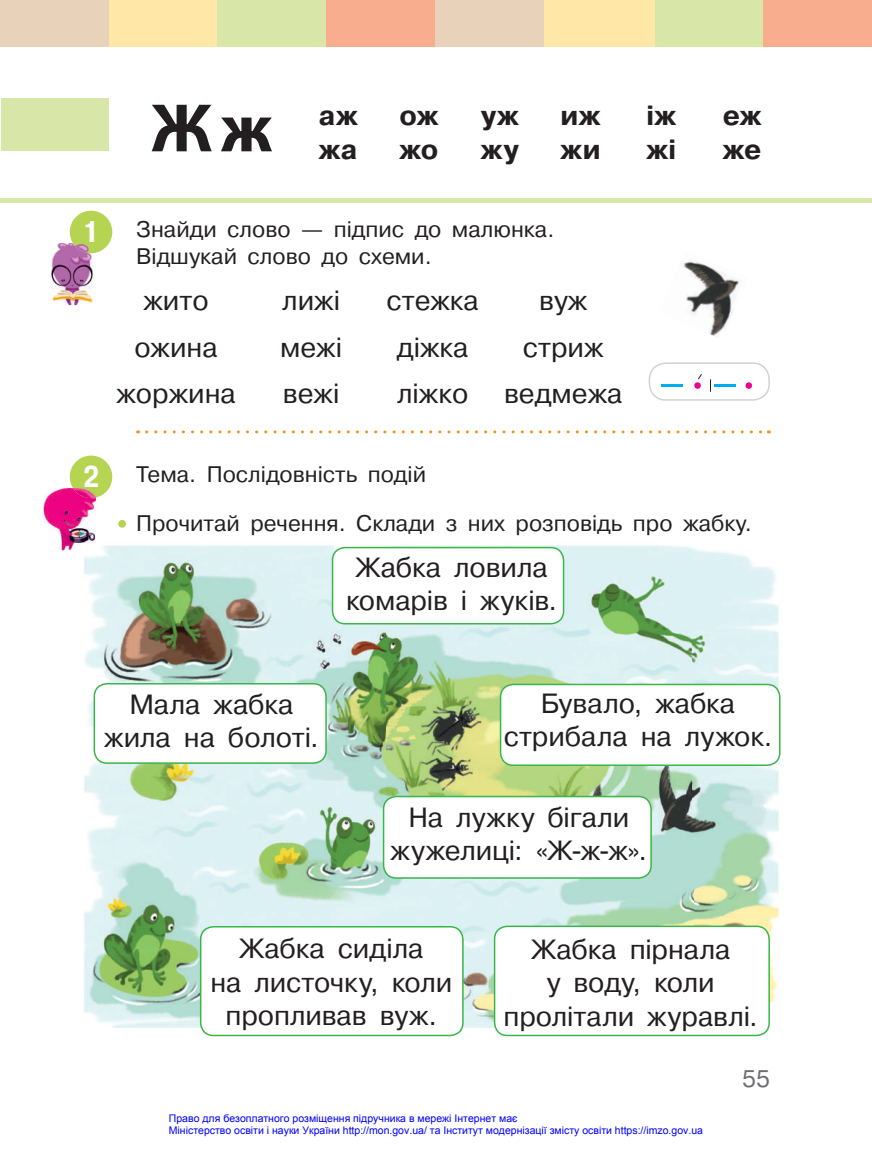
<style>
.page{position:relative;width:872px;height:1149px;background:#fff}
.page>*{position:absolute;margin:0;border:0;box-sizing:border-box;transform-origin:0 0}
.t1{font:700 69px "Myriad Pro";color:#231f20}
.t2{font:700 30px "Pragmatica Cond C";color:#fff}
.t3{font:27.75px/33.3px "Pragmatica C";color:#231f20;text-align:center}
.t4{font:700 27.75px "Pragmatica C";letter-spacing:.015em;color:#231f20}
.t5{font:24px "Pragmatica C";color:#6c6d70}
.t6{font:22.5px/27px "Pragmatica C";color:#231f20}
.t7{font:10.5px/12.6px "Arial";color:#00f}
</style>
<div class="page">
<div style="left:109px;top:0;width:108px;height:47px;background:#ffe7a7"></div>
<div style="left:217px;top:0;width:109px;height:47px;background:#d8e7a7"></div>
<div style="left:654px;top:0;width:109px;height:47px;background:#d8e7a7"></div>
<div style="left:326px;top:0;width:109px;height:47px;background:#f8ad8f"></div>
<div style="left:763px;top:0;width:109px;height:47px;background:#f8ad8f"></div>
<div style="left:0;top:0;width:109px;height:47px;background:#e8d3ba"></div>
<div style="left:435px;top:0;width:109px;height:47px;background:#e8d3ba"></div>
<div style="left:544px;top:0;width:110px;height:47px;background:#ffe7a7"></div>
<svg style="left:147px;top:430px;width:622px;height:3px"></svg>
<svg style="left:69px;top:210px;width:44px;height:43px"></svg>
<img style="left:51px;top:243px;width:42px;height:62px">
<img style="left:73px;top:243px;width:20px;height:10px">
<svg style="left:69px;top:455px;width:44px;height:45px"></svg>
<img style="left:44px;top:488px;width:52px;height:62px">
<img style="left:73px;top:488px;width:23px;height:10px">
<div style="left:118px;top:520px;width:8px;height:7px;background:#b5d451;border-radius:50%"></div>
<img style="left:84px;top:545px;width:696px;height:484px">
<img style="left:82px;top:543px;width:14px;height:7px">
<div style="left:94px;top:683px;width:232px;height:79px;background:#fff;border-radius:13px"></div>
<div style="left:94px;top:682px;width:233px;height:81px;border:2px solid #3ab54a;border-radius:13px"></div>
<div style="left:332px;top:547px;width:231px;height:76px;background:#fff;border-radius:13px"></div>
<div style="left:332px;top:546px;width:232px;height:78px;border:2px solid #3ab54a;border-radius:13px"></div>
<div style="left:201px;top:926px;width:262px;height:109px;background:#fff;border-radius:13px"></div>
<div style="left:200px;top:925px;width:263px;height:110px;border:2px solid #3ab54a;border-radius:13px"></div>
<div style="left:494px;top:926px;width:275px;height:109px;background:#fff;border-radius:13px"></div>
<div style="left:494px;top:925px;width:276px;height:110px;border:2px solid #3ab54a;border-radius:13px"></div>
<div style="left:500px;top:684px;width:279px;height:81px;background:#fff;border-radius:13px"></div>
<div style="left:500px;top:683px;width:280px;height:82px;border:2px solid #3ab54a;border-radius:13px"></div>
<div style="left:383px;top:796px;width:268px;height:81px;background:#fff;border-radius:13px"></div>
<div style="left:383px;top:795px;width:269px;height:83px;border:2px solid #3ab54a;border-radius:13px"></div>
<img style="left:680px;top:259px;width:61px;height:78px">
<div style="left:648px;top:362px;width:122px;height:38px;border:1px solid #d1d2d4;border-radius:16px"></div>
<svg style="left:710px;top:379px;width:1px;height:12px"></svg>
<hr style="left:661px;top:383px;width:22px;height:3px;background:#00aeef">
<svg style="left:694px;top:374px;width:8px;height:14px"></svg>
<hr style="left:714px;top:383px;width:22px;height:3px;background:#00aeef">
<svg style="left:745px;top:382px;width:7px;height:6px"></svg>
<hr style="left:0;top:198px;width:872px;height:4px;background:#d8e7a7">
<div style="left:1px;top:98px;width:107px;height:52px;background:#d8e7a7"></div>
<h1 class="t1" style="left:151px;top:83px;width:122px">Ж ж</h1>
<p class="t4" style="left:318px;top:100px;width:41px">аж</p>
<p class="t4" style="left:399px;top:100px;width:40px">ож</p>
<p class="t4" style="left:481px;top:100px;width:40px">уж</p>
<p class="t4" style="left:560px;top:100px;width:41px">иж</p>
<p class="t4" style="left:646px;top:100px;width:31px">іж</p>
<p class="t4" style="left:723px;top:100px;width:40px">еж</p>
<p class="t4" style="left:319px;top:134px;width:40px">жа</p>
<p class="t4" style="left:399px;top:134px;width:40px">жо</p>
<p class="t4" style="left:480px;top:134px;width:40px">жу</p>
<p class="t4" style="left:560px;top:134px;width:42px">жи</p>
<p class="t4" style="left:646px;top:134px;width:31px">жі</p>
<p class="t4" style="left:723px;top:134px;width:40px">же</p>
<p class="t2" style="left:83px;top:215px;width:19px">1</p>
<p class="t6" style="left:136px;top:216px;width:420px">Знайди слово — підпис до малюнка.<br>Відшукай слово до схеми.</p>
<p class="t3" style="left:143px;top:284px;width:67px">жито</p>
<p class="t3" style="left:282px;top:284px;width:59px">лижі</p>
<p class="t3" style="left:386px;top:284px;width:94px">стежка</p>
<p class="t3" style="left:539px;top:284px;width:50px">вуж</p>
<p class="t3" style="left:134px;top:330px;width:85px">ожина</p>
<p class="t3" style="left:280px;top:330px;width:63px">межі</p>
<p class="t3" style="left:397px;top:330px;width:73px">діжка</p>
<p class="t3" style="left:523px;top:330px;width:82px">стриж</p>
<p class="t3" style="left:116px;top:376px;width:121px">жоржина</p>
<p class="t3" style="left:283px;top:376px;width:58px">вежі</p>
<p class="t3" style="left:397px;top:376px;width:73px">ліжко</p>
<p class="t3" style="left:504px;top:376px;width:120px">ведмежа</p>
<p class="t2" style="left:83px;top:460px;width:17px">2</p>
<p class="t6" style="left:136px;top:450px;width:617px;line-height:48.3px">Тема. Послідовність подій<br>Прочитай речення. Склади з них розповідь про жабку.</p>
<p class="t3" style="left:346px;top:550px;width:212px">Жабка ловила комарів і жуків.</p>
<p class="t3" style="left:104px;top:687px;width:216px">Мала жабка жила на болоті.</p>
<p class="t3" style="left:504px;top:686px;width:270px">Бувало, жабка стрибала на лужок.</p>
<p class="t3" style="left:390px;top:800px;width:258px">На лужку бігали жужелиці: «Ж-ж-ж».</p>
<p class="t3" style="left:210px;top:931px;width:243px">Жабка сиділа<br>на листочку, коли пропливав вуж.</p>
<p class="t3" style="left:503px;top:932px;width:256px">Жабка пірнала<br>у воду, коли пролітали журавлі.</p>
<p class="t5" style="left:742px;top:1064px;width:29px">55</p>
<p class="t7" style="left:169px;top:1111px;width:535px">Право для безоплатного розміщення підручника в мережі Інтернет має<br>Міністерство освіти і науки України http://mon.gov.ua/ та Інститут модернізації змісту освіти https://imzo.gov.ua</p>
</div>
